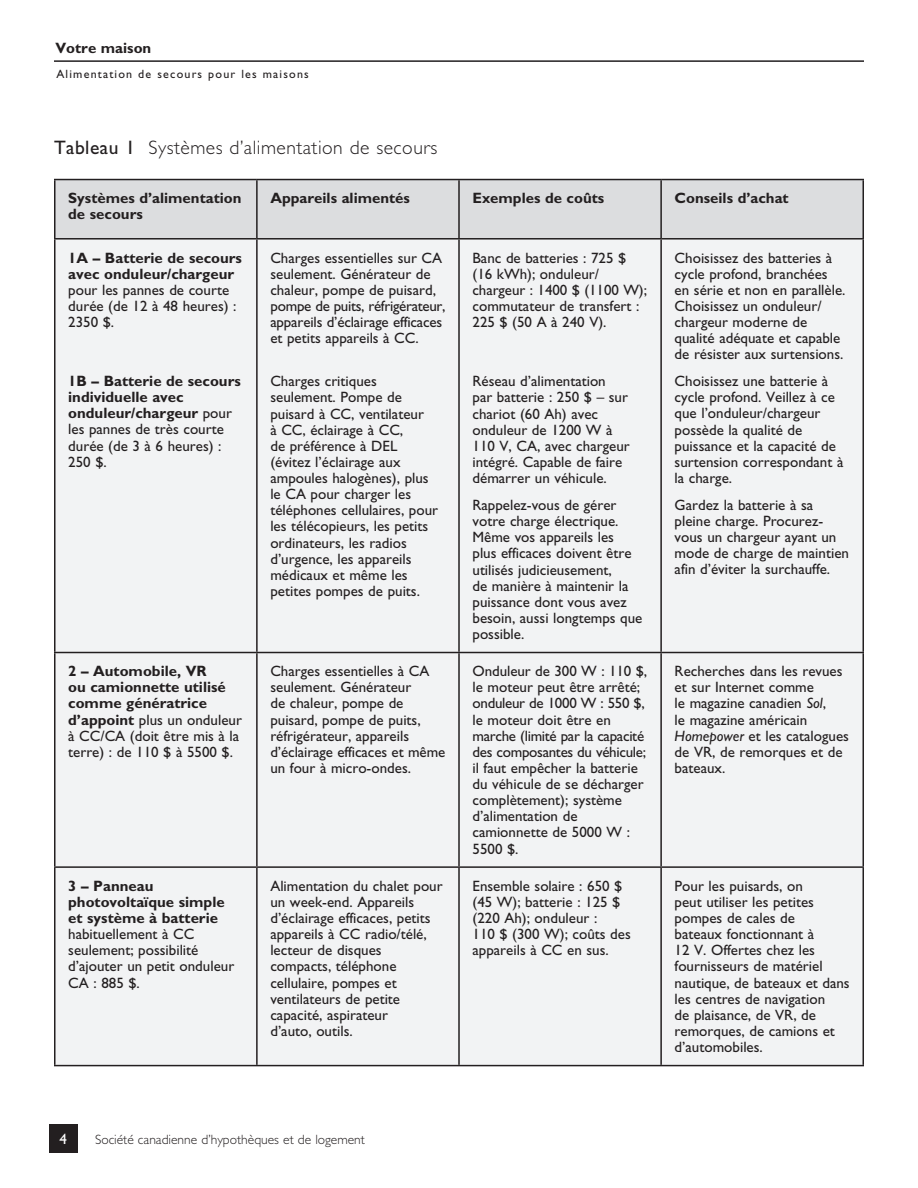
<style>
.page{position:relative;width:918px;height:1188px;background:#fff}
.page>*{position:absolute;margin:0;border:0;box-sizing:border-box;transform-origin:0 0}
.t1{font:300 19.5px "Gill Sans Std";letter-spacing:.025em;color:#231f20}
.t2{font:15px/16.2px "Gill Sans Std";color:#231f20}
.t3{font:700 15px/16.2px "Gill Sans Std";color:#231f20}
.t4{font:15px "Gill Sans Std";color:#fff}
.t5{font:300 13.5px "Gill Sans Std";color:#231f20}
.t6{font:12px "Gill Sans Std";letter-spacing:.1em;color:#231f20}
.s1{font-weight:400}
.s2{font-style:italic}
</style>
<div class="page">
<hr style="left:54px;top:60px;width:810px;height:2px;background:#231f20">
<div style="left:49px;top:1124px;width:29px;height:29px;background:#231f20"></div>
<div style="left:56px;top:180px;width:807px;height:58px;background:#dcdddf"></div>
<div style="left:56px;top:240px;width:807px;height:825px;background:#f2f3f4"></div>
<hr style="left:54px;top:179px;width:203px;height:1px;background:#231f20">
<hr style="left:54px;top:180px;width:2px;height:58px;background:#231f20">
<hr style="left:257px;top:179px;width:202px;height:1px;background:#231f20">
<hr style="left:256px;top:180px;width:2px;height:58px;background:#231f20">
<hr style="left:459px;top:179px;width:202px;height:1px;background:#231f20">
<hr style="left:458px;top:180px;width:2px;height:58px;background:#231f20">
<hr style="left:661px;top:179px;width:203px;height:1px;background:#231f20">
<hr style="left:660px;top:180px;width:2px;height:58px;background:#231f20">
<hr style="left:863px;top:180px;width:1px;height:58px;background:#231f20">
<hr style="left:54px;top:238px;width:203px;height:2px;background:#231f20">
<hr style="left:54px;top:240px;width:2px;height:412px;background:#231f20">
<hr style="left:257px;top:238px;width:202px;height:2px;background:#231f20">
<hr style="left:256px;top:240px;width:2px;height:412px;background:#231f20">
<hr style="left:459px;top:238px;width:202px;height:2px;background:#231f20">
<hr style="left:458px;top:240px;width:2px;height:412px;background:#231f20">
<hr style="left:661px;top:238px;width:203px;height:2px;background:#231f20">
<hr style="left:660px;top:240px;width:2px;height:412px;background:#231f20">
<hr style="left:863px;top:240px;width:1px;height:412px;background:#231f20">
<hr style="left:54px;top:652px;width:203px;height:1px;background:#231f20">
<hr style="left:54px;top:653px;width:2px;height:213px;background:#231f20">
<hr style="left:257px;top:652px;width:202px;height:1px;background:#231f20">
<hr style="left:256px;top:653px;width:2px;height:213px;background:#231f20">
<hr style="left:459px;top:652px;width:202px;height:1px;background:#231f20">
<hr style="left:458px;top:653px;width:2px;height:213px;background:#231f20">
<hr style="left:661px;top:652px;width:203px;height:1px;background:#231f20">
<hr style="left:660px;top:653px;width:2px;height:213px;background:#231f20">
<hr style="left:863px;top:653px;width:1px;height:213px;background:#231f20">
<hr style="left:54px;top:866px;width:203px;height:2px;background:#231f20">
<hr style="left:54px;top:868px;width:2px;height:197px;background:#231f20">
<hr style="left:257px;top:866px;width:202px;height:2px;background:#231f20">
<hr style="left:256px;top:868px;width:2px;height:197px;background:#231f20">
<hr style="left:459px;top:866px;width:202px;height:2px;background:#231f20">
<hr style="left:458px;top:868px;width:2px;height:197px;background:#231f20">
<hr style="left:661px;top:866px;width:203px;height:2px;background:#231f20">
<hr style="left:660px;top:868px;width:2px;height:197px;background:#231f20">
<hr style="left:863px;top:868px;width:1px;height:197px;background:#231f20">
<hr style="left:54px;top:1065px;width:810px;height:1px;background:#231f20">
<p class="t3" style="left:56px;top:42px;width:97px">Votre maison</p>
<p class="t6" style="left:56px;top:69px;width:254px">Alimentation de secours pour les maisons</p>
<h1 class="t1" style="left:54px;top:141px;width:385px"><span class="s1">Tableau 1</span> Systèmes d’alimentation de secours</h1>
<p class="t3" style="left:68px;top:192px;width:175px">Systèmes d’alimentation de secours</p>
<p class="t3" style="left:270px;top:192px;width:141px">Appareils alimentés</p>
<p class="t3" style="left:473px;top:192px;width:133px">Exemples de coûts</p>
<p class="t3" style="left:675px;top:192px;width:116px">Conseils d’achat</p>
<p class="t3" style="left:68px;top:251px;width:175px">1A – Batterie de secours avec onduleur/chargeur</p>
<p class="t2" style="left:68px;top:283px;width:170px">pour les pannes de courte durée (de 12 à 48 heures) :<br>2350 $.</p>
<p class="t2" style="left:270px;top:251px;width:177px">Charges essentielles sur CA seulement. Générateur de chaleur, pompe de puisard, pompe de puits, réfrigérateur, appareils d’éclairage efficaces et petits appareils à CC.</p>
<p class="t2" style="left:270px;top:375px;width:169px">Charges critiques seulement. Pompe de puisard à CC, ventilateur<br>à CC, éclairage à CC,<br>de préférence à DEL (évitez l’éclairage aux ampoules halogènes), plus le CA pour charger les téléphones cellulaires, pour les télécopieurs, les petits ordinateurs, les radios d’urgence, les appareils médicaux et même les petites pompes de puits.</p>
<p class="t2" style="left:472px;top:251px;width:176px">Banc de batteries : 725 $ (16 kWh); onduleur/ chargeur : 1400 $ (1100 W); commutateur de transfert :<br>225 $ (50 A à 240 V).</p>
<p class="t2" style="left:675px;top:251px;width:172px">Choisissez des batteries à cycle profond, branchées en série et non en parallèle.<br>Choisissez un onduleur/ chargeur moderne de qualité adéquate et capable de résister aux surtensions.</p>
<p class="t2" style="left:675px;top:375px;width:170px">Choisissez une batterie à cycle profond. Veillez à ce que l’onduleur/chargeur possède la qualité de puissance et la capacité de surtension correspondant à la charge.</p>
<p class="t2" style="left:675px;top:498px;width:176px">Gardez la batterie à sa pleine charge. Procurez&shy;vous un chargeur ayant un mode de charge de maintien afin d’éviter la surchauffe.</p>
<p class="t3" style="left:68px;top:375px;width:174px">1B – Batterie de secours individuelle avec onduleur/chargeur <span class="s1">pour les pannes de très courte durée (de 3 à 6 heures) :<br>250 $.</span></p>
<p class="t2" style="left:472px;top:375px;width:159px">Réseau d’alimentation<br>par batterie : 250 $ – sur chariot (60 Ah) avec onduleur de 1200 W à<br>110 V, CA, avec chargeur intégré. Capable de faire démarrer un véhicule.</p>
<p class="t2" style="left:472px;top:499px;width:171px">Rappelez-vous de gérer votre charge électrique.<br>Même vos appareils les<br>plus efficaces doivent être utilisés judicieusement,<br>de manière à maintenir la puissance dont vous avez besoin, aussi longtemps que possible.</p>
<p class="t3" style="left:68px;top:665px;width:175px">2 – Automobile, VR<br>ou camionnette utilisé comme génératrice d’appoint <span class="s1">plus un onduleur à CC/CA (doit être mis à la terre) : de 110 $ à 5500 $.</span></p>
<p class="t2" style="left:270px;top:665px;width:176px">Charges essentielles à CA seulement. Générateur<br>de chaleur, pompe de puisard, pompe de puits, réfrigérateur, appareils d’éclairage efficaces et même un four à micro-ondes.</p>
<p class="t2" style="left:473px;top:665px;width:176px">Onduleur de 300 W : 110 $, le moteur peut être arrêté; onduleur de 1000 W : 550 $, le moteur doit être en marche (limité par la capacité des composantes du véhicule; il faut empêcher la batterie du véhicule de se décharger complètement); système d’alimentation de camionnette de 5000 W :<br>5500 $.</p>
<p class="t2" style="left:675px;top:665px;width:176px">Recherches dans les revues et sur Internet comme<br>le magazine canadien <span class="s2">Sol</span>,<br>le magazine américain<br><span class="s2">Homepower</span> et les catalogues de VR, de remorques et de bateaux.</p>
<p class="t3" style="left:68px;top:879px;width:158px">3 – Panneau photovoltaïque simple et système à batterie</p>
<p class="t2" style="left:68px;top:928px;width:168px">habituellement à CC seulement; possibilité d’ajouter un petit onduleur<br>CA : 885 $.</p>
<p class="t2" style="left:270px;top:879px;width:174px">Alimentation du chalet pour un week-end. Appareils d’éclairage efficaces, petits appareils à CC radio/télé, lecteur de disques compacts, téléphone cellulaire, pompes et ventilateurs de petite capacité, aspirateur<br>d’auto, outils.</p>
<p class="t2" style="left:473px;top:879px;width:160px">Ensemble solaire : 650 $ (45 W); batterie : 125 $ (220 Ah); onduleur :<br>110 $ (300 W); coûts des appareils à CC en sus.</p>
<p class="t2" style="left:675px;top:879px;width:177px">Pour les puisards, on<br>peut utiliser les petites pompes de cales de<br>bateaux fonctionnant à<br>12 V. Offertes chez les fournisseurs de matériel nautique, de bateaux et dans les centres de navigation<br>de plaisance, de VR, de remorques, de camions et d’automobiles.</p>
<p class="t4" style="left:60px;top:1133px;width:9px">4</p>
<p class="t5" style="left:95px;top:1135px;width:271px">Société canadienne d’hypothèques et de logement</p>
</div>
